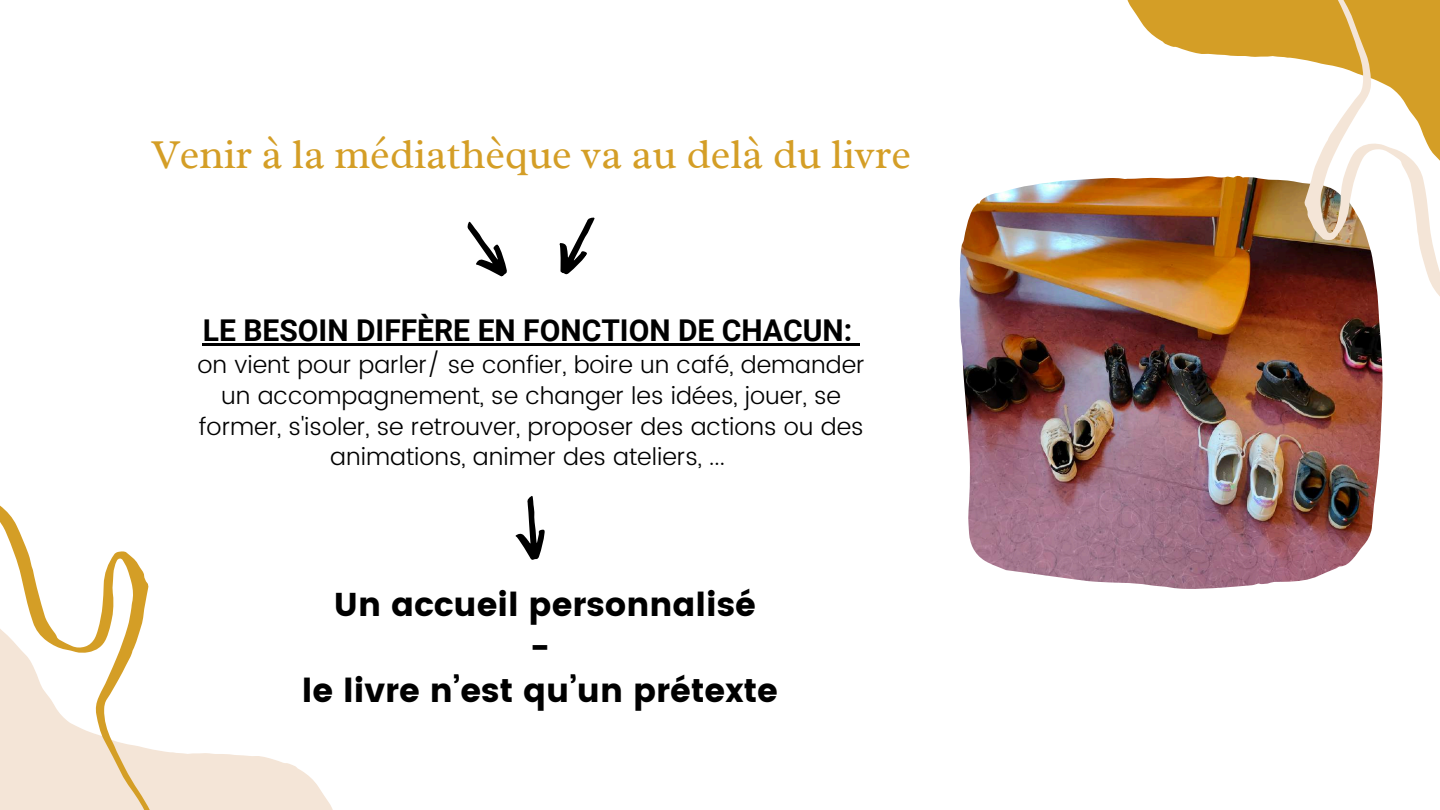
<style>
.page{position:relative;width:1440px;height:810px;background:#fff}
.page>*{position:absolute;margin:0;border:0;box-sizing:border-box;transform-origin:0 0}
.t1{font:41.6px "Radley";color:#d49e26}
.t2{font:33px/42.8px "Poppins";color:#000;text-align:center}
.t3{font:700 30px "Roboto";color:#000}
.t4{font:300 24px/30.8px "Poppins";color:#000;text-align:center}
</style>
<div class="page">
<svg style="left:467px;top:221px;width:40px;height:56px"></svg>
<svg style="left:516px;top:496px;width:29px;height:64px"></svg>
<svg style="left:559px;top:217px;width:36px;height:58px"></svg>
<img style="left:959px;top:180px;width:423px;height:409px">
<svg style="left:288px;top:763px;width:45px;height:47px;fill:#f4e5d7"></svg>
<svg style="left:1065px;top:0;width:149px;height:200px"></svg>
<svg style="left:1214px;top:0;width:226px;height:335px"></svg>
<svg style="left:0;top:505px;width:288px;height:305px"></svg>
<hr style="left:203px;top:343px;width:649px;height:3px;background:#000">
<svg style="left:852px;top:343px;width:8px;height:3px"></svg>
<h1 class="t1" style="left:151px;top:128px;width:761px">Venir à la médiathèque va au delà du livre</h1>
<p class="t3" style="left:203px;top:313px;width:651px">LE BESOIN DIFFÈRE EN FONCTION DE CHACUN:</p>
<p class="t4" style="left:198px;top:349px;width:669px">on vient pour parler/ se confier, boire un café, demander un accompagnement, se changer les idées, jouer, se former, s'isoler, se retrouver, proposer des actions ou des animations, animer des ateliers, ...</p>
<h2 class="t2" style="left:302px;top:583px;width:478px">Un accueil personnalisé<br>-<br>le livre n’est qu’un prétexte</h2>
</div>
